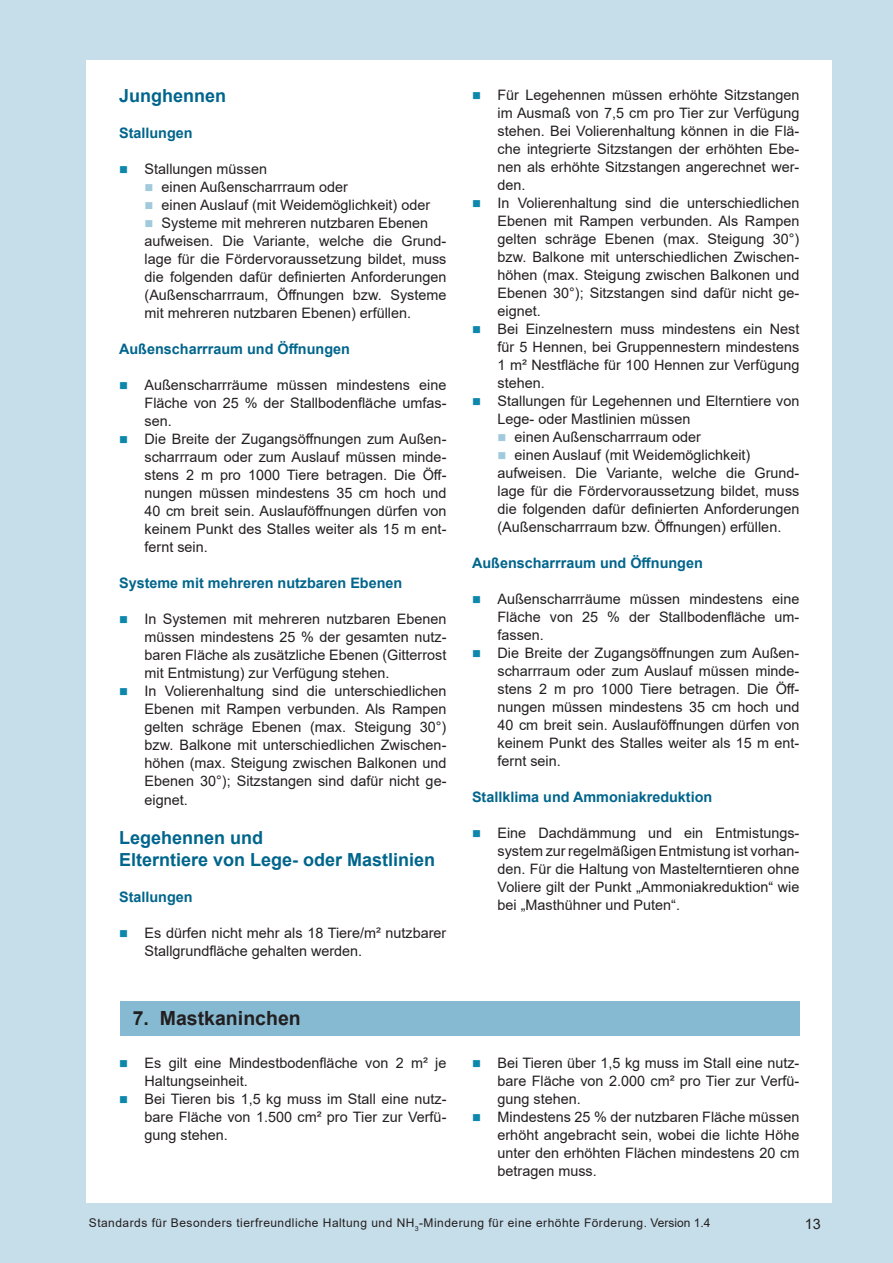
<style>
.page{position:relative;width:893px;height:1263px;background:#fff}
.page>*{position:absolute;margin:0;border:0;box-sizing:border-box;transform-origin:0 0}
.MB_Überschrift_groß{font:700 19.5px "Arial";color:#231f20}
.MB_Zwischenüberschrift{font:700 18px/21.6px "Arial";color:#00658c}
.MB_Punkt_mit_Einzug{font:14.4px/18px "Arial";color:#231f20;text-align:justify}
.MB_Text_fließend{font:14.4px/18px "Arial";color:#231f20;text-align:justify}
.MB_Zwischenüberschrift-2{font:700 14.4px "Arial";color:#00658c}
.t1{font:12px "Arial";letter-spacing:.04em;color:#231f20}
.s1{color:#0d87ab}
.s2{color:#a2cadd}
</style>
<div class="page">
<div style="left:0;top:0;width:85px;height:1263px;background:#c6deea"></div>
<div style="left:0;top:1203px;width:893px;height:60px;background:#c6deea"></div>
<div style="left:0;top:0;width:893px;height:60px;background:#c6deea"></div>
<div style="left:832px;top:0;width:61px;height:1263px;background:#c6deea"></div>
<div style="left:120px;top:1001px;width:679px;height:34px;background:#85bad2"></div>
<p class="MB_Zwischenüberschrift" style="left:119px;top:85px;width:109px">Junghennen</p>
<p class="MB_Zwischenüberschrift-2" style="left:119px;top:123px;width:75px">Stallungen</p>
<p class="MB_Punkt_mit_Einzug" style="left:119px;top:160px;width:149px"><span class="s1">■</span> Stallungen müssen</p>
<p class="MB_Text_fließend" style="left:145px;top:178px;width:205px"><span class="s2">■</span> einen Außenscharrraum oder</p>
<p class="MB_Text_fließend" style="left:145px;top:196px;width:287px"><span class="s2">■</span> einen Auslauf (mit Weidemöglichkeit) oder</p>
<p class="MB_Text_fließend" style="left:145px;top:214px;width:285px"><span class="s2">■</span> Systeme mit mehreren nutzbaren Ebenen</p>
<p class="MB_Text_fließend" style="left:145px;top:232px;width:303px">aufweisen. Die Variante, welche die Grund&shy;lage für die Fördervoraussetzung bildet, muss die folgenden dafür definierten Anforderungen (Außenscharrraum, Öffnungen bzw. Systeme mit mehreren nutzbaren Ebenen) erfüllen.</p>
<p class="MB_Zwischenüberschrift-2" style="left:119px;top:339px;width:232px">Außenscharrraum und Öffnungen</p>
<p class="MB_Punkt_mit_Einzug" style="left:145px;top:376px;width:303px;text-indent:-26px"><span class="s1">■</span> Außenscharrräume müssen mindestens eine Fläche von 25 % der Stallbodenfläche umfas&shy;sen.</p>
<p class="MB_Punkt_mit_Einzug" style="left:145px;top:430px;width:303px;text-indent:-26px"><span class="s1">■</span> Die Breite der Zugangsöffnungen zum Außen&shy;scharrraum oder zum Auslauf müssen minde&shy;stens 2 m pro 1000 Tiere betragen. Die Öff&shy;nungen müssen mindestens 35 cm hoch und 40 cm breit sein. Auslauföffnungen dürfen von keinem Punkt des Stalles weiter als 15 m ent&shy;fernt sein.</p>
<p class="MB_Zwischenüberschrift-2" style="left:119px;top:573px;width:285px">Systeme mit mehreren nutzbaren Ebenen</p>
<p class="MB_Punkt_mit_Einzug" style="left:145px;top:610px;width:303px;text-indent:-26px"><span class="s1">■</span> In Systemen mit mehreren nutzbaren Ebenen müssen mindestens 25 % der gesamten nutz&shy;baren Fläche als zusätzliche Ebenen (Gitterrost mit Entmistung) zur Verfügung stehen.</p>
<p class="MB_Punkt_mit_Einzug" style="left:145px;top:682px;width:303px;text-indent:-26px"><span class="s1">■</span> In Volierenhaltung sind die unterschiedlichen Ebenen mit Rampen verbunden. Als Rampen gelten schräge Ebenen (max. Steigung 30°) bzw. Balkone mit unterschiedlichen Zwischen&shy;höhen (max. Steigung zwischen Balkonen und Ebenen 30°); Sitzstangen sind dafür nicht ge&shy;eignet.</p>
<p class="MB_Zwischenüberschrift" style="left:119px;top:827px;width:318px">Legehennen und<br>Elterntiere von Lege- oder Mastlinien</p>
<p class="MB_Zwischenüberschrift-2" style="left:119px;top:886px;width:75px">Stallungen</p>
<p class="MB_Punkt_mit_Einzug" style="left:145px;top:923px;width:303px;text-indent:-26px"><span class="s1">■</span> Es dürfen nicht mehr als 18 Tiere/m² nutzbarer<br>Stallgrundfläche gehalten werden.</p>
<p class="MB_Überschrift_groß" style="left:133px;top:1005px;width:169px">7. Mastkaninchen</p>
<p class="MB_Punkt_mit_Einzug" style="left:145px;top:1053px;width:303px;text-indent:-26px"><span class="s1">■</span> Es gilt eine Mindestbodenfläche von 2 m² je<br>Haltungseinheit.</p>
<p class="MB_Punkt_mit_Einzug" style="left:145px;top:1089px;width:303px;text-indent:-26px"><span class="s1">■</span> Bei Tieren bis 1,5 kg muss im Stall eine nutz&shy;bare Fläche von 1.500 cm² pro Tier zur Verfü&shy;gung stehen.</p>
<p class="MB_Punkt_mit_Einzug" style="left:497px;top:86px;width:303px;text-indent:-26px"><span class="s1">■</span> Für Legehennen müssen erhöhte Sitzstangen im Ausmaß von 7,5 cm pro Tier zur Verfügung stehen. Bei Volierenhaltung können in die Flä&shy;che integrierte Sitzstangen der erhöhten Ebe&shy;nen als erhöhte Sitzstangen angerechnet wer&shy;den.</p>
<p class="MB_Punkt_mit_Einzug" style="left:497px;top:194px;width:303px;text-indent:-26px"><span class="s1">■</span> In Volierenhaltung sind die unterschiedlichen Ebenen mit Rampen verbunden. Als Rampen gelten schräge Ebenen (max. Steigung 30°) bzw. Balkone mit unterschiedlichen Zwischen&shy;höhen (max. Steigung zwischen Balkonen und Ebenen 30°); Sitzstangen sind dafür nicht ge&shy;eignet.</p>
<p class="MB_Punkt_mit_Einzug" style="left:497px;top:320px;width:303px;text-indent:-26px"><span class="s1">■</span> Bei Einzelnestern muss mindestens ein Nest für 5 Hennen, bei Gruppennestern mindestens 1 m² Nestfläche für 100 Hennen zur Verfügung stehen.</p>
<p class="MB_Punkt_mit_Einzug" style="left:497px;top:392px;width:303px;text-indent:-26px"><span class="s1">■</span> Stallungen für Legehennen und Elterntiere von<br>Lege- oder Mastlinien müssen</p>
<p class="MB_Text_fließend" style="left:497px;top:428px;width:205px"><span class="s2">■</span> einen Außenscharrraum oder</p>
<p class="MB_Text_fließend" style="left:497px;top:446px;width:254px"><span class="s2">■</span> einen Auslauf (mit Weidemöglichkeit)</p>
<p class="MB_Text_fließend" style="left:497px;top:464px;width:303px">aufweisen. Die Variante, welche die Grund&shy;lage für die Fördervoraussetzung bildet, muss die folgenden dafür definierten Anforderungen (Außenscharrraum bzw. Öffnungen) erfüllen.</p>
<p class="MB_Zwischenüberschrift-2" style="left:472px;top:553px;width:232px">Außenscharrraum und Öffnungen</p>
<p class="MB_Punkt_mit_Einzug" style="left:497px;top:590px;width:303px;text-indent:-26px"><span class="s1">■</span> Außenscharrräume müssen mindestens eine Fläche von 25 % der Stallbodenfläche um&shy;fassen.</p>
<p class="MB_Punkt_mit_Einzug" style="left:497px;top:644px;width:303px;text-indent:-26px"><span class="s1">■</span> Die Breite der Zugangsöffnungen zum Außen&shy;scharrraum oder zum Auslauf müssen minde&shy;stens 2 m pro 1000 Tiere betragen. Die Öff&shy;nungen müssen mindestens 35 cm hoch und 40 cm breit sein. Auslauföffnungen dürfen von keinem Punkt des Stalles weiter als 15 m ent&shy;fernt sein.</p>
<p class="MB_Zwischenüberschrift-2" style="left:472px;top:787px;width:242px">Stallklima und Ammoniakreduktion</p>
<p class="MB_Punkt_mit_Einzug" style="left:497px;top:824px;width:303px;text-indent:-26px"><span class="s1">■</span> Eine Dachdämmung und ein Entmistungs&shy;system zur regelmäßigen Entmistung ist vorhan&shy;den. Für die Haltung von Mastelterntieren ohne Voliere gilt der Punkt „Ammoniakreduktion“ wie bei „Masthühner und Puten“.</p>
<p class="MB_Punkt_mit_Einzug" style="left:497px;top:1053px;width:303px;text-indent:-26px"><span class="s1">■</span> Bei Tieren über 1,5 kg muss im Stall eine nutz&shy;bare Fläche von 2.000 cm² pro Tier zur Verfü&shy;gung stehen.</p>
<p class="MB_Punkt_mit_Einzug" style="left:497px;top:1107px;width:303px;text-indent:-26px"><span class="s1">■</span> Mindestens 25 % der nutzbaren Fläche müssen erhöht angebracht sein, wobei die lichte Höhe unter den erhöhten Flächen mindestens 20 cm betragen muss.</p>
<p class="t1" style="left:89px;top:1214px;width:623px">Standards für Besonders tierfreundliche Haltung und NH<sub>3</sub>-Minderung für eine erhöhte Förderung. Version 1.4</p>
<p class="MB_Punkt_mit_Einzug" style="left:805px;top:1215px;width:18px">13</p>
</div>
